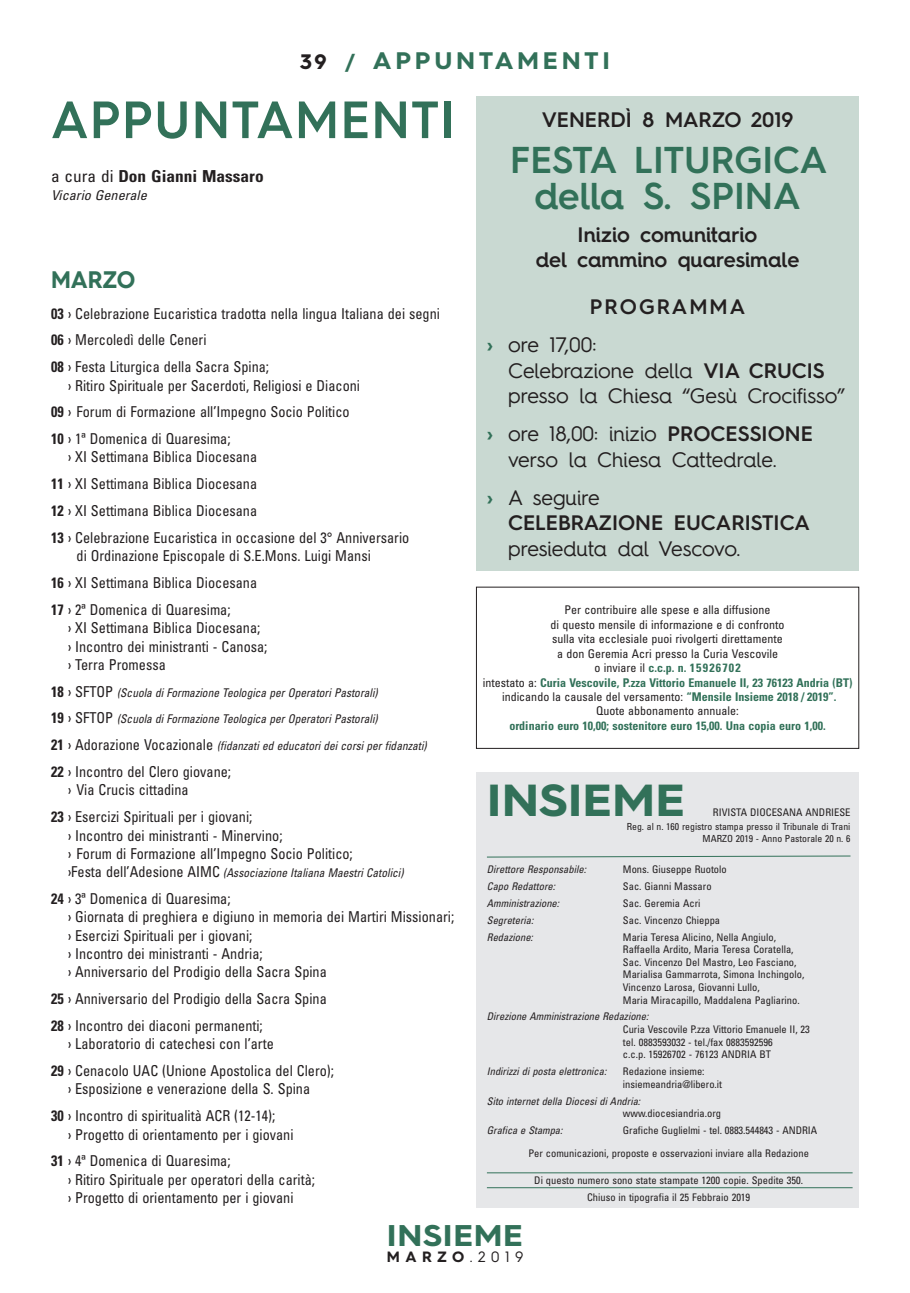
<style>
.page{position:relative;width:910px;height:1293px;background:#fff}
.page>*{position:absolute;margin:0;border:0;box-sizing:border-box;transform-origin:0 0}
.t1{font:600 52.5px "Hurme Geometric Sans 4";letter-spacing:.03em;color:#327159}
.t2{font:700 45px "Hurme Geometric Sans 4";color:#327159;scale:1.1 1}
.t3{font:600 37.5px/36.3px "Hurme Geometric Sans 4";color:#327159;text-align:center}
.t4{font:700 30px "Hurme Geometric Sans 4";letter-spacing:.02em;color:#327159;scale:1.1 1}
.t5{font:700 24px "Hurme Geometric Sans 4";letter-spacing:.15em;color:#327159;scale:1.05 1}
.t6{font:700 24px "Hurme Geometric Sans 4";letter-spacing:.15em;color:#327159;scale:.95 1}
.t7{font:21px/25.3px "Hurme Geometric Sans 4";color:#231f20}
.t8{font:600 21px/25.3px "Hurme Geometric Sans 4";color:#231f20;text-align:center}
.t9{font:600 21px/38.1px "Hurme Geometric Sans 4";letter-spacing:.1em;color:#231f20}
.t10{font:700 condensed 16.5px "Univers";color:#231f20;scale:1.05 1}
.t11{font:condensed 15px/26.8px "Univers";color:#231f20;scale:.95 1}
.t12{font:700 15px "Hurme Geometric Sans 4";letter-spacing:.36em;color:#231f20}
.t13{font:italic condensed 13.5px "Univers";color:#231f20;scale:1.05 1}
.t14{font:condensed 12px/14.4px "Univers";color:#231f20;text-align:center}
.t15{font:italic condensed 12px "Univers";color:#231f20;scale:.95 1}
.t16{font:700 condensed 12px "Univers";color:#327159}
.t17{font:condensed 10.5px/12.6px "Univers";color:#231f20}
.t18{font:italic condensed 10.5px "Univers";color:#231f20}
.t19{font:condensed 9.75px/11.7px "Univers";color:#231f20;text-align:right}
.s1{font-size:21px;color:#231f20}
.s2{font-size:21px}
.s3{font-weight:400}
.s4{color:#327159}
.s5{font-weight:600}
.s6{font-weight:600;color:#327159}
.s7{font-weight:700}
.s8{font-weight:700;font-style:normal;font-size:15px}
.s9{font-style:normal;font-size:15px}
.s10{font-weight:700;color:#327159}
</style>
<div class="page">
<div style="left:476px;top:772px;width:383px;height:436px;background:#e6e7e9"></div>
<svg style="left:487px;top:855px;width:364px;height:3px"></svg>
<hr style="left:487px;top:1172px;width:366px;height:1px;background:#327159">
<hr style="left:487px;top:1187px;width:366px;height:1px;background:#327159">
<div style="left:476px;top:96px;width:383px;height:474px;background:#c9d9d2"></div>
<h3 class="t5" style="left:300px;top:47px;width:297px"><span class="s1">39</span> <span class="s2">/</span> APPUNTAMENTI</h3>
<h1 class="t1" style="left:51px;top:100px;width:405px">APPUNTAMENTI</h1>
<p class="t10" style="left:51px;top:170px;width:204px"><span class="s3">a cura di</span> Don Gianni Massaro</p>
<p class="t13" style="left:51px;top:190px;width:95px">Vicario Generale</p>
<h3 class="t8" style="left:542px;top:108px;width:253px">VENERDÌ 8 MARZO 2019</h3>
<h3 class="t3" style="left:510px;top:145px;width:319px">FESTA LITURGICA della S. SPINA</h3>
<h3 class="t8" style="left:536px;top:224px;width:265px">Inizio comunitario<br>del cammino quaresimale</h3>
<h3 class="t9" style="left:487px;top:289px;width:260px;text-indent:103px">PROGRAMMA <span class="s4">›</span> <span class="s3">ore 17,00:</span></h3>
<h3 class="t7" style="left:508px;top:359px;width:338px">Celebrazione della <span class="s5">VIA CRUCIS </span>presso la Chiesa “Gesù Crocifisso”</h3>
<h3 class="t7" style="left:508px;top:423px;width:306px;text-indent:-21px"><span class="s6">›</span> ore 18,00: inizio <span class="s5">PROCESSIONE </span>verso la Chiesa Cattedrale.</h3>
<h3 class="t8" style="left:508px;top:486px;width:303px;text-align:left;text-indent:-21px"><span class="s4">›</span> <span class="s3">A seguire<br></span>CELEBRAZIONE EUCARISTICA</h3>
<h3 class="t7" style="left:508px;top:537px;width:234px">presieduta dal Vescovo.</h3>
<h3 class="t6" style="left:51px;top:266px;width:90px">MARZO</h3>
<p class="t11" style="left:51px;top:301px;width:411px"><span class="s7">03</span> › Celebrazione Eucaristica tradotta nella lingua Italiana dei segni<br><span class="s7">06</span> › Mercoledì delle Ceneri<br><span class="s7">08</span> › Festa Liturgica della Sacra Spina;</p>
<p class="t11" style="left:51px;top:373px;width:327px;text-indent:17px">› Ritiro Spirituale per Sacerdoti, Religiosi e Diaconi<br><span class="s7">09</span> › Forum di Formazione all’Impegno Socio Politico<br><span class="s7">10</span> › 1ª Domenica di Quaresima;</p>
<p class="t11" style="left:51px;top:445px;width:379px;text-indent:17px">› XI Settimana Biblica Diocesana<br><span class="s7">11</span> › XI Settimana Biblica Diocesana<br><span class="s7">12</span> › XI Settimana Biblica Diocesana<br><span class="s7">13</span> › Celebrazione Eucaristica in occasione del 3° Anniversario</p>
<p class="t11" style="left:51px;top:544px;width:338px;text-indent:26px">di Ordinazione Episcopale di S.E.Mons. Luigi Mansi<br><span class="s7">16</span> › XI Settimana Biblica Diocesana<br><span class="s7">17</span> › 2ª Domenica di Quaresima;</p>
<p class="t11" style="left:68px;top:620px;width:211px;line-height:18.3px">› XI Settimana Biblica Diocesana;<br>› Incontro dei ministranti - Canosa; › Terra Promessa</p>
<p class="t15" style="left:51px;top:688px;width:348px"><span class="s8">1 8</span> <span class="s9">› S FT O P</span> (Scuola di Formazione Teologica per Operatori Pastorali)</p>
<p class="t15" style="left:51px;top:715px;width:348px"><span class="s8">1 9</span> <span class="s9">› S FT O P</span> (Scuola di Formazione Teologica per Operatori Pastorali)</p>
<p class="t15" style="left:51px;top:741px;width:399px"><span class="s8">2 1</span> <span class="s9">› A d o r a z i o n e Vo c a z i o n a l e</span> (fidanzati ed educatori dei corsi per fidanzati)</p>
<p class="t11" style="left:68px;top:764px;width:173px;line-height:18.3px;text-indent:-17px"><span class="s7">22</span> › Incontro del Clero giovane; › Via Crucis cittadina</p>
<p class="t11" style="left:68px;top:809px;width:301px;line-height:18.3px;text-indent:-17px"><span class="s7">23</span> › Esercizi Spirituali per i giovani;<br>› Incontro dei ministranti - Minervino;<br>› Forum di Formazione all’Impegno Socio Politico;</p>
<p class="t15" style="left:68px;top:868px;width:357px"><span class="s9">› F e st a d e l l ’A d e s i o n e A I M C</span> (Associazione Italiana Maestri Catolici)</p>
<p class="t11" style="left:68px;top:891px;width:408px;line-height:18.3px;text-indent:-17px"><span class="s7">24</span> › 3ª Domenica di Quaresima;<br>› Giornata di preghiera e digiuno in memoria dei Martiri Missionari; › Esercizi Spirituali per i giovani;<br>› Incontro dei ministranti - Andria;<br>› Anniversario del Prodigio della Sacra Spina</p>
<p class="t11" style="left:51px;top:986px;width:292px"><span class="s7">25</span> › Anniversario del Prodigio della Sacra Spina<br><span class="s7">28</span> › Incontro dei diaconi permanenti;</p>
<p class="t11" style="left:51px;top:1032px;width:299px;text-indent:17px">› Laboratorio di catechesi con l’arte<br><span class="s7">29</span> › Cenacolo UAC (Unione Apostolica del Clero);</p>
<p class="t11" style="left:51px;top:1077px;width:274px;text-indent:17px">› Esposizione e venerazione della S. Spina<br><span class="s7">30</span> › Incontro di spiritualità ACR (12-14);</p>
<p class="t11" style="left:51px;top:1122px;width:257px;text-indent:17px">› Progetto di orientamento per i giovani<br><span class="s7">31</span> › 4ª Domenica di Quaresima;</p>
<p class="t11" style="left:68px;top:1171px;width:261px;line-height:18.3px">› Ritiro Spirituale per operatori della carità; › Progetto di orientamento per i giovani</p>
<p class="t14" style="left:483px;top:604px;width:371px">Per contribuire alle spese e alla diffusione<br>di questo mensile di informazione e di confronto<br>sulla vita ecclesiale puoi rivolgerti direttamente<br>a don Geremia Acri presso la Curia Vescovile<br>o inviare il <span class="s10">c.c.p. n. 15926702<br></span>intestato a: <span class="s10">Curia Vescovile, P.zza Vittorio Emanuele II, 23 76123 Andria (BT) </span>indicando la causale del versamento: <span class="s10">“Mensile Insieme 2018 / 2019”.<br></span>Quote abbonamento annuale:</p>
<p class="t16" style="left:509px;top:721px;width:318px">ordinario euro 10,00; sostenitore euro 15,00. Una copia euro 1,00.</p>
<h2 class="t2" style="left:487px;top:774px;width:181px">INSIEME</h2>
<p class="t17" style="left:713px;top:806px;width:139px">RIVISTA DIOCESANA ANDRIESE</p>
<p class="t19" style="left:627px;top:821px;width:225px">Reg. al n. 160 registro stampa presso il Tribunale di Trani<br>MARZO 2019 - Anno Pastorale 20 n. 6</p>
<p class="t18" style="left:487px;top:865px;width:103px">Direttore Responsabile:</p>
<p class="t17" style="left:623px;top:864px;width:105px">Mons. Giuseppe Ruotolo</p>
<p class="t18" style="left:487px;top:882px;width:72px">Capo Redattore:</p>
<p class="t17" style="left:623px;top:881px;width:90px">Sac. Gianni Massaro</p>
<p class="t18" style="left:487px;top:899px;width:76px">Amministrazione:</p>
<p class="t17" style="left:623px;top:897px;width:79px">Sac. Geremia Acri</p>
<p class="t18" style="left:487px;top:916px;width:50px">Segreteria:</p>
<p class="t17" style="left:623px;top:914px;width:99px">Sac. Vincenzo Chieppa</p>
<p class="t18" style="left:487px;top:933px;width:50px">Redazione:</p>
<p class="t17" style="left:623px;top:931px;width:183px">Maria Teresa Alicino, Nella Angiulo, Raffaella Ardito, Maria Teresa Coratella, Sac. Vincenzo Del Mastro, Leo Fasciano, Marialisa Gammarrota, Simona Inchingolo, Vincenzo Larosa, Giovanni Lullo,<br>Maria Miracapillo, Maddalena Pagliarino.</p>
<p class="t18" style="left:487px;top:1013px;width:165px">Direzione Amministrazione Redazione:</p>
<p class="t17" style="left:623px;top:1024px;width:188px">Curia Vescovile P.zza Vittorio Emanuele II, 23 tel. 0883593032 - tel./fax 0883592596<br>c.c.p. 15926702 - 76123 ANDRIA BT</p>
<p class="t18" style="left:487px;top:1067px;width:123px">Indirizzi di posta elettronica:</p>
<p class="t17" style="left:623px;top:1066px;width:101px">Redazione insieme: insiemeandria@libero.it</p>
<p class="t18" style="left:487px;top:1097px;width:157px">Sito internet della Diocesi di Andria:</p>
<p class="t17" style="left:623px;top:1108px;width:100px">www.diocesiandria.org</p>
<p class="t18" style="left:487px;top:1126px;width:79px">Grafica e Stampa:</p>
<p class="t17" style="left:623px;top:1125px;width:196px">Grafiche Guglielmi - tel. 0883.544843 - ANDRIA</p>
<p class="t17" style="left:528px;top:1148px;width:282px">Per comunicazioni, proposte e osservazioni inviare alla Redazione</p>
<p class="t17" style="left:534px;top:1172px;width:270px;line-height:16.8px;text-align:center">Di questo numero sono state stampate 1200 copie. Spedite 350.<br>Chiuso in tipografia il 25 Febbraio 2019</p>
<h3 class="t4" style="left:387px;top:1217px;width:125px">INSIEME</h3>
<p class="t12" style="left:387px;top:1248px;width:138px">MARZO<span class="s3">.2019</span></p>
</div>
